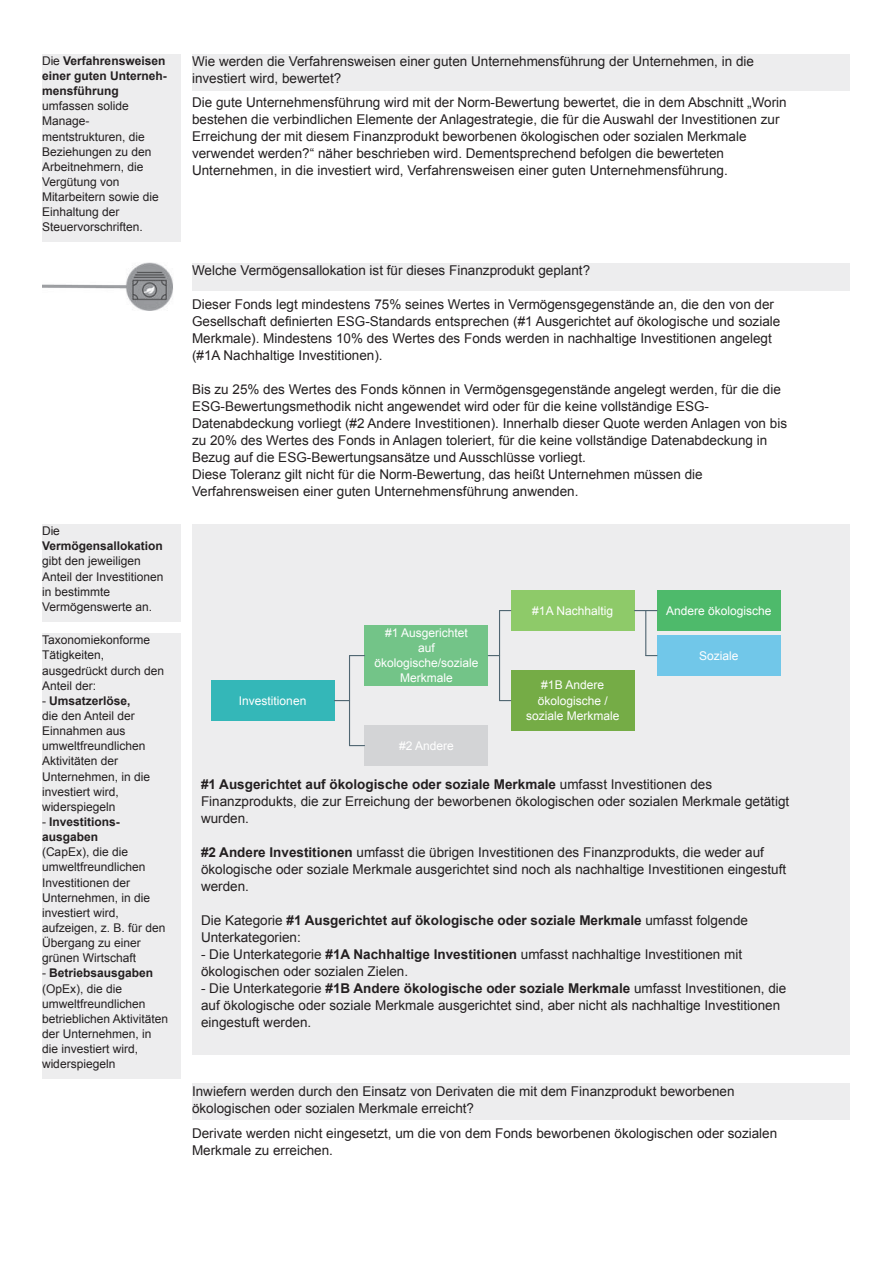
<style>
.page{position:relative;width:893px;height:1263px;background:#fff}
.page>*{position:absolute;margin:0;border:0;box-sizing:border-box;transform-origin:0 0}
.t1{font:13.5px/17px "Arial";color:#231f20}
.t2{font:700 13.5px/17px "Arial";color:#231f20}
.t3{font:12px/15.1px "Arial";color:#231f20}
.t4{font:12px/15.1px "Arial";color:#fff;text-align:center}
.t5{font:700 12px/15.1px "Arial";color:#231f20;text-align:justify}
.s1{font-weight:400}
.s2{font-weight:700}
</style>
<div class="page">
<div style="left:192px;top:54px;width:658px;height:36px;background:#ededee"></div>
<div style="left:42px;top:54px;width:138px;height:188px;background:#ededee"></div>
<div style="left:192px;top:263px;width:658px;height:28px;background:#ededee"></div>
<img style="left:42px;top:263px;width:131px;height:48px">
<div style="left:42px;top:524px;width:138px;height:97px;background:#ededee"></div>
<div style="left:192px;top:524px;width:658px;height:531px;background:#ededee"></div>
<div style="left:211px;top:680px;width:123px;height:41px;background:#34b7b8"></div>
<div style="left:364px;top:625px;width:124px;height:61px;background:#73c488"></div>
<div style="left:364px;top:725px;width:124px;height:41px;background:#d3d4d6"></div>
<div style="left:657px;top:590px;width:124px;height:41px;background:#4eba6b"></div>
<div style="left:657px;top:635px;width:124px;height:41px;background:#71c7e9"></div>
<div style="left:511px;top:590px;width:123px;height:41px;background:#8eca69"></div>
<div style="left:511px;top:670px;width:123px;height:61px;background:#75ac46"></div>
<svg style="left:334px;top:700px;width:15px;height:1px"></svg>
<hr style="left:349px;top:656px;width:1px;height:90px;background:#506672">
<svg style="left:350px;top:655px;width:14px;height:1px"></svg>
<svg style="left:350px;top:745px;width:14px;height:1px"></svg>
<hr style="left:499px;top:611px;width:1px;height:90px;background:#506672">
<svg style="left:634px;top:610px;width:23px;height:1px"></svg>
<hr style="left:645px;top:611px;width:1px;height:45px;background:#506672">
<div style="left:42px;top:633px;width:138px;height:446px;background:#ededee"></div>
<div style="left:192px;top:1083px;width:658px;height:37px;background:#ededee"></div>
<p class="t5" style="left:42px;top:53px;width:126px"><span class="s1">Die</span> Verfahrensweisen einer guten Unterneh&shy;mensführung</p>
<p class="t3" style="left:42px;top:98px;width:118px">umfassen solide<br>Manage&shy;mentstrukturen, die<br>Beziehungen zu den<br>Arbeitnehmern, die<br>Vergütung von<br>Mitarbeitern sowie die<br>Einhaltung der<br>Steuervorschriften.</p>
<p class="t3" style="left:42px;top:523px;width:19px">Die</p>
<p class="t5" style="left:42px;top:539px;width:122px">Vermögensallokation</p>
<p class="t3" style="left:42px;top:554px;width:123px">gibt den jeweiligen<br>Anteil der Investitionen in bestimmte<br>Vermögenswerte an.</p>
<p class="t3" style="left:42px;top:632px;width:124px">Taxonomiekonforme<br>Tätigkeiten, ausgedrückt durch den<br>Anteil der:</p>
<p class="t3" style="left:42px;top:693px;width:110px">- <span class="s2">Umsatzerlöse,<br></span>die den Anteil der<br>Einnahmen aus umweltfreundlichen<br>Aktivitäten der<br>Unternehmen, in die investiert wird, widerspiegeln</p>
<p class="t5" style="left:42px;top:814px;width:79px"><span class="s1">-</span> Investitions&shy;ausgaben</p>
<p class="t3" style="left:42px;top:844px;width:125px">(CapEx), die die umweltfreundlichen<br>Investitionen der<br>Unternehmen, in die investiert wird, aufzeigen, z. B. für den<br>Übergang zu einer grünen Wirtschaft</p>
<p class="t3" style="left:42px;top:965px;width:128px">- <span class="s2">Betriebsausgaben </span>(OpEx), die die umweltfreundlichen betrieblichen Aktivitäten der Unternehmen, in die investiert wird, widerspiegeln</p>
<p class="t1" style="left:192px;top:53px;width:564px">Wie werden die Verfahrensweisen einer guten Unternehmensführung der Unternehmen, in die investiert wird, bewertet?</p>
<p class="t1" style="left:192px;top:94px;width:596px">Die gute Unternehmensführung wird mit der Norm-Bewertung bewertet, die in dem Abschnitt „Worin bestehen die verbindlichen Elemente der Anlagestrategie, die für die Auswahl der Investitionen zur Erreichung der mit diesem Finanzprodukt beworbenen ökologischen oder sozialen Merkmale verwendet werden?“ näher beschrieben wird. Dementsprechend befolgen die bewerteten Unternehmen, in die investiert wird, Verfahrensweisen einer guten Unternehmensführung.</p>
<p class="t1" style="left:192px;top:262px;width:400px">Welche Vermögensallokation ist für dieses Finanzprodukt geplant?</p>
<p class="t1" style="left:192px;top:296px;width:590px">Dieser Fonds legt mindestens 75% seines Wertes in Vermögensgegenstände an, die den von der Gesellschaft definierten ESG-Standards entsprechen (#1 Ausgerichtet auf ökologische und soziale Merkmale). Mindestens 10% des Wertes des Fonds werden in nachhaltige Investitionen angelegt (#1A Nachhaltige Investitionen).</p>
<p class="t1" style="left:192px;top:381px;width:597px">Bis zu 25% des Wertes des Fonds können in Vermögensgegenstände angelegt werden, für die die ESG-Bewertungsmethodik nicht angewendet wird oder für die keine vollständige ESG-Datenabdeckung vorliegt (#2 Andere Investitionen). Innerhalb dieser Quote werden Anlagen von bis zu 20% des Wertes des Fonds in Anlagen toleriert, für die keine vollständige Datenabdeckung in Bezug auf die ESG-Bewertungsansätze und Ausschlüsse vorliegt.<br>Diese Toleranz gilt nicht für die Norm-Bewertung, das heißt Unternehmen müssen die Verfahrensweisen einer guten Unternehmensführung anwenden.</p>
<p class="t4" style="left:239px;top:693px;width:69px">Investitionen</p>
<p class="t4" style="left:374px;top:625px;width:106px">#1 Ausgerichtet<br>auf ökologische/soziale<br>Merkmale</p>
<p class="t4" style="left:399px;top:738px;width:56px">#2 Andere</p>
<p class="t4" style="left:532px;top:603px;width:82px">#1A Nachhaltig</p>
<p class="t4" style="left:526px;top:677px;width:95px">#1B Andere ökologische / soziale Merkmale</p>
<p class="t4" style="left:666px;top:603px;width:107px">Andere ökologische</p>
<p class="t4" style="left:699px;top:648px;width:41px">Soziale</p>
<p class="t1" style="left:201px;top:775px;width:590px"><span class="s2">#1 Ausgerichtet auf ökologische oder soziale Merkmale</span> umfasst Investitionen des<br>Finanzprodukts, die zur Erreichung der beworbenen ökologischen oder sozialen Merkmale getätigt wurden.</p>
<p class="t1" style="left:201px;top:843px;width:587px"><span class="s2">#2 Andere Investitionen</span> umfasst die übrigen Investitionen des Finanzprodukts, die weder auf ökologische oder soziale Merkmale ausgerichtet sind noch als nachhaltige Investitionen eingestuft werden.</p>
<p class="t2" style="left:201px;top:912px;width:549px"><span class="s1">Die Kategorie</span> #1 Ausgerichtet auf ökologische oder soziale Merkmale <span class="s1">umfasst folgende<br>Unterkategorien:</span></p>
<p class="t1" style="left:201px;top:945px;width:543px">- Die Unterkategorie <span class="s2">#1A Nachhaltige Investitionen</span> umfasst nachhaltige Investitionen mit ökologischen oder sozialen Zielen.</p>
<p class="t1" style="left:201px;top:979px;width:587px">- Die Unterkategorie <span class="s2">#1B Andere ökologische oder soziale Merkmale</span> umfasst Investitionen, die auf ökologische oder soziale Merkmale ausgerichtet sind, aber nicht als nachhaltige Investitionen eingestuft werden.</p>
<p class="t1" style="left:192px;top:1082px;width:544px">Inwiefern werden durch den Einsatz von Derivaten die mit dem Finanzprodukt beworbenen ökologischen oder sozialen Merkmale erreicht?</p>
<p class="t1" style="left:192px;top:1125px;width:587px">Derivate werden nicht eingesetzt, um die von dem Fonds beworbenen ökologischen oder sozialen<br>Merkmale zu erreichen.</p>
</div>
